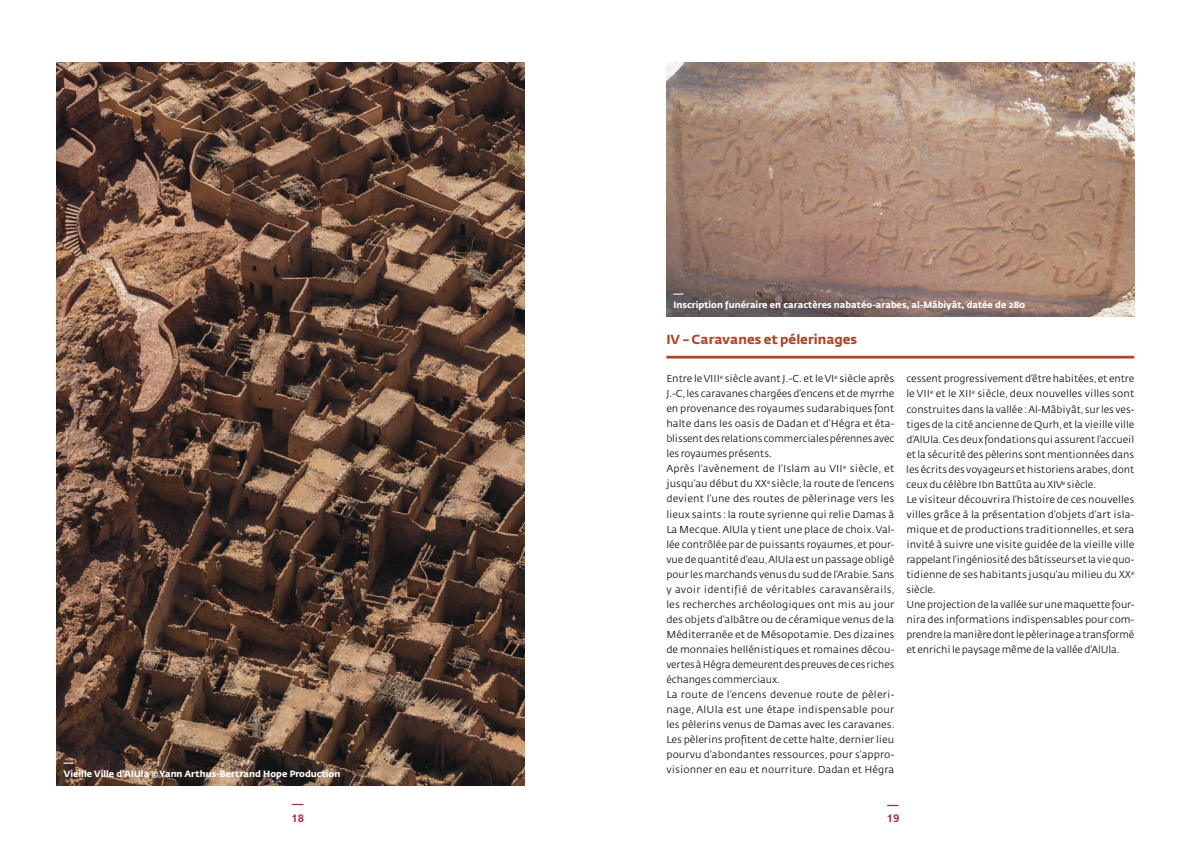
<style>
.page{position:relative;width:1191px;height:842px;background:#fff}
.page>*{position:absolute;margin:0;border:0;box-sizing:border-box;transform-origin:0 0}
.t1{font:700 18px "Mondara Sans";color:#a52d3a}
.t2{font:700 15px "Mondara Sans";color:#a52d3a}
.t3{font:700 13px "Fedra Sans";color:#b0472a}
.t4{font:10px/15px "Fedra Sans";letter-spacing:-.005em;color:#1a1a1a}
.t5{font:500 10px "Fedra Sans";color:#fff}
.t6{font:700 9px "Fedra Sans Std";color:#fff}
</style>
<div class="page">
<img style="left:666px;top:62px;width:468px;height:254px">
<hr style="left:666px;top:356px;width:468px;height:2px;background:#b0472a">
<img style="left:57px;top:62px;width:467px;height:723px">
<p class="t5" style="left:64px;top:757px;width:11px">—</p>
<p class="t6" style="left:64px;top:768px;width:278px">Vieille Ville d’AlUla ©Yann Arthus-Bertrand Hope Production</p>
<h1 class="t1" style="left:291px;top:794px;width:15px">—</h1>
<h2 class="t2" style="left:291px;top:810px;width:14px">18</h2>
<p class="t5" style="left:673px;top:288px;width:11px">—</p>
<p class="t6" style="left:673px;top:299px;width:353px">Inscription funéraire en caractères nabatéo-arabes, al-Mâbiyât, datée de 280</p>
<h3 class="t3" style="left:666px;top:332px;width:192px">IV – Caravanes et pélerinages</h3>
<p class="t4" style="left:666px;top:371px;width:229px">Entre leVIII<sup>e</sup> siècle avant J.-C.et leVI<sup>e</sup> siècle après J.-C,les caravanes chargées d’encens et de myrrhe en provenance des royaumes sudarabiques font halte dans les oasis de Dadan et d’Hégra et éta&shy;blissentdes relations commercialespérennesavec les royaumesprésents.<br>Après l’avènement de l’Islam au VII<sup>e</sup> siècle, et jusqu’au début du XX<sup>e</sup> siècle,la route de l’encens devient l’une des routes de pèlerinage vers les</p>
<p class="t4" style="left:666px;top:507px;width:230px">lieux saints :la route syrienne qui relie Damas à La Mecque.AlUla y tient une place de choix.Val&shy;lée contrôlée par de puissants royaumes,et pour&shy;vuedequantité d’eau,AlUlaestunpassageobligé pour les marchands venus du sud de l’Arabie.Sans y avoir identifié de véritables caravansérails, les recherches archéologiques ont mis au jour des objets d’albâtre ou de céramique venus de la Méditerranée et de Mésopotamie.Des dizaines de monnaies hellénistiques et romaines décou&shy;vertesàHégrademeurentdespreuvesdeces riches échanges commerciaux.<br>La route de l’encens devenue route de pèleri&shy;nage, AlUla est une étape indispensable pour les pèlerins venus de Damas avec les caravanes.<br>Les pèlerins profitent de cette halte,dernier lieu pourvu d’abondantes ressources, pour s’appro&shy;visionner en eau et nourriture. Dadan et Hégra</p>
<p class="t4" style="left:906px;top:371px;width:229px">cessent progressivement d’être habitées,et entre le VII<sup>e</sup> et le XII<sup>e</sup> siècle, deux nouvelles villes sont</p>
<p class="t4" style="left:906px;top:402px;width:229px">construites dans la vallée:Al-Mâbiyât,sur les ves&shy;tiges de la cité ancienne de Qurh,et la vieille ville d’AlUla.Cesdeux fondationsquiassurent l’accueil et la sécurité des pèlerins sont mentionnées dans les écrits des voyageurs et historiens arabes,dont ceuxducélèbre IbnBattûtaauXIV<sup>e</sup> siècle.<br>Le visiteur découvrira l’histoire de ces nouvelles villes grâce à la présentation d’objets d’art isla&shy;mique et de productions traditionnelles,et sera invité à suivre une visite guidée de la vieille ville rappelant l’ingéniositédesbâtisseurset laviequo&shy;tidienne de ses habitants jusqu’au milieu du XX<sup>e </sup>siècle.<br>Uneprojectiondelavalléesurunemaquettefour&shy;nira des informations indispensables pour com&shy;prendrelamanièredont lepèlerinageatransformé et enrichilepaysagemêmede lavalléed’AlUla.</p>
<h1 class="t1" style="left:886px;top:794px;width:15px">—</h1>
<h2 class="t2" style="left:887px;top:810px;width:14px">19</h2>
</div>
